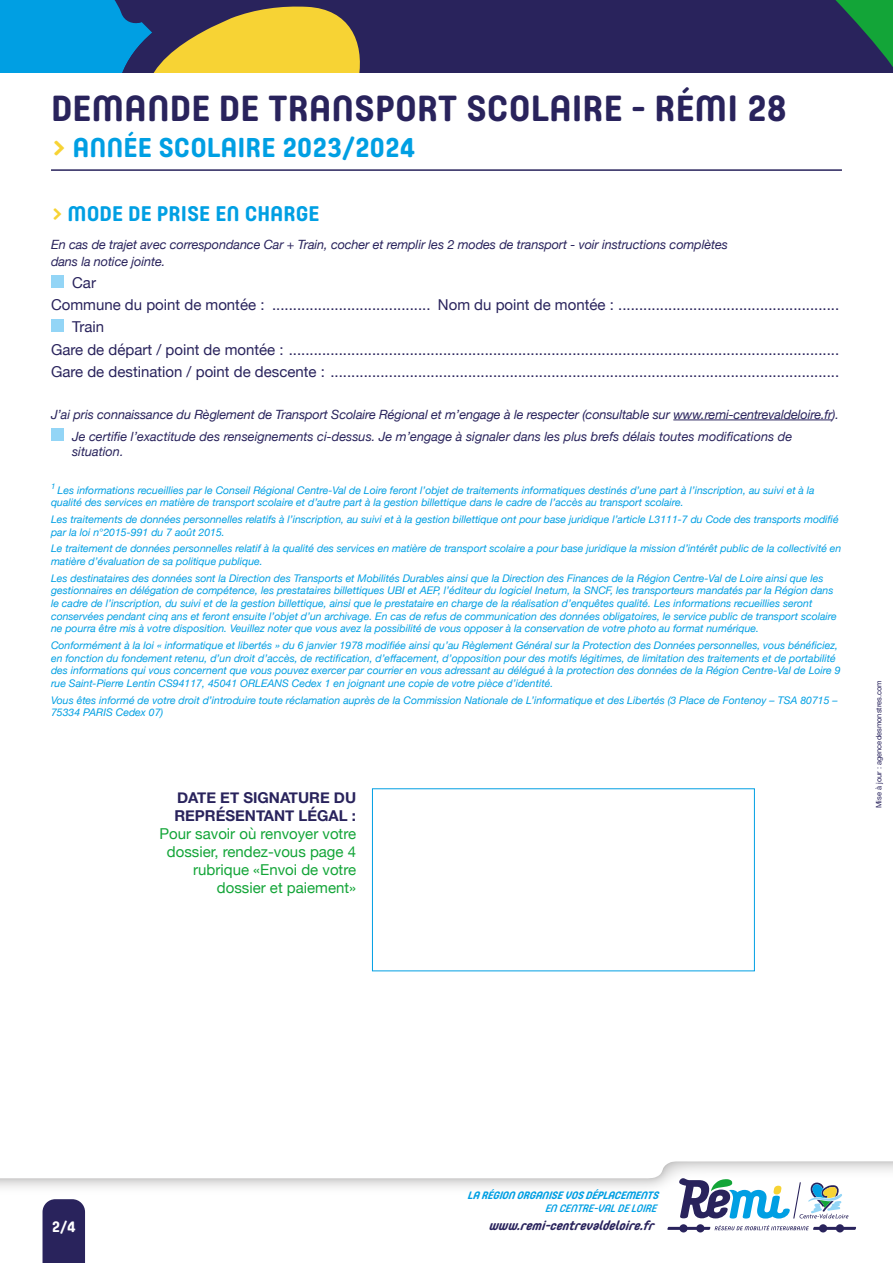
<style>
.page{position:relative;width:893px;height:1263px;background:#fff}
.page>*{position:absolute;margin:0;border:0;box-sizing:border-box;transform-origin:0 0}
.t1{font:700 36px "Core Mellow";color:#29235c}
.t2{font:700 27px "Core Mellow";color:#009fe3}
.t3{font:700 21px "Core Mellow";color:#009fe3}
.t4{font:15px "Helvetica Neue";color:#29235c}
.t5{font:15px/18px "Helvetica Neue";color:#13a538;text-align:right}
.t6{font:700 15px/18px "Helvetica Neue";color:#29235c}
.t7{font:700 15px "Core Mellow";color:#fff}
.t8{font:italic 700 13.05px "Core Mellow 65";color:#29235c}
.t9{font:italic 12.75px/16.2px "Helvetica Neue";letter-spacing:-.01em;color:#29235c}
.t10{font:italic 700 10.65px "Core Mellow 65";letter-spacing:-.025em;color:#009fe3}
.t11{font:italic 500 10.65px "Core Mellow 55";color:#009fe3}
.t12{font:italic 10.5px/12.6px "Helvetica Neue";color:#009fe3}
.t13{font:7.5px "Helvetica Neue";color:#29235c}
.s1{color:#f7d334}
</style>
<div class="page">
<div style="left:0;top:0;width:893px;height:72px;background:#29235c"></div>
<svg style="left:0;top:0;width:360px;height:72px"></svg>
<svg style="left:822px;top:0;width:71px;height:73px"></svg>
<hr style="left:51px;top:169px;width:791px;height:2px;background:#29235c">
<svg style="left:0;top:1161px;width:893px;height:102px"></svg>
<svg style="left:667px;top:1224px;width:189px;height:8px"></svg>
<svg style="left:679px;top:1178px;width:169px;height:40px"></svg>
<div style="left:43px;top:1199px;width:42px;height:64px;background:#29235c"></div>
<hr style="left:673px;top:420px;width:159px;height:1px;background:#29235c">
<div style="left:51px;top:275px;width:13px;height:13px;background:#93d5f6"></div>
<div style="left:51px;top:320px;width:13px;height:12px;background:#93d5f6"></div>
<div style="left:51px;top:428px;width:13px;height:13px;background:#93d5f6"></div>
<div style="left:372px;top:788px;width:383px;height:183px;border:1px solid #009fe3"></div>
<h1 class="t1" style="left:51px;top:81px;width:737px">DEMANDE DE TRANSPORT SCOLAIRE - RÉMI 28</h1>
<h2 class="t2" style="left:51px;top:127px;width:365px"><span class="s1">&gt;</span> ANNÉE SCOLAIRE 2023/2024</h2>
<h3 class="t3" style="left:51px;top:198px;width:270px"><span class="s1">&gt;</span> MODE DE PRISE EN CHARGE</h3>
<p class="t9" style="left:51px;top:237px;width:678px">En cas de trajet avec correspondance Car + Train, cocher et remplir les 2 modes de transport - voir instructions complètes dans la notice jointe.</p>
<h3 class="t4" style="left:72px;top:272px;width:25px">Car</h3>
<h3 class="t4" style="left:51px;top:294px;width:790px">Commune du point de montée : ...................................... Nom du point de montée : .....................................................</h3>
<h3 class="t4" style="left:72px;top:316px;width:33px">Train</h3>
<h3 class="t4" style="left:51px;top:338px;width:790px">Gare de départ / point de montée : ....................................................................................................................................</h3>
<h3 class="t4" style="left:51px;top:361px;width:790px">Gare de destination / point de descente : ..........................................................................................................................</h3>
<p class="t9" style="left:72px;top:404px;width:768px;line-height:22.2px;text-indent:-21px">J’ai pris connaissance du Règlement de Transport Scolaire Régional et m’engage à le respecter (consultable sur www.remi-centrevaldeloire.fr).<br>Je certifie l’exactitude des renseignements ci-dessus. Je m’engage à signaler dans les plus brefs délais toutes modifications de</p>
<p class="t9" style="left:72px;top:444px;width:53px">situation.</p>
<p class="t12" style="left:51px;top:484px;width:765px"><sup>1</sup> Les informations recueillies par le Conseil Régional Centre-Val de Loire feront l’objet de traitements informatiques destinés d’une part à l’inscription, au suivi et à la qualité des services en matière de transport scolaire et d’autre part à la gestion billettique dans le cadre de l’accès au transport scolaire.</p>
<p class="t12" style="left:51px;top:513px;width:789px">Les traitements de données personnelles relatifs à l’inscription, au suivi et à la gestion billettique ont pour base juridique l’article L3111-7 du Code des transports modifié par la loi n°2015-991 du 7 août 2015.</p>
<p class="t12" style="left:51px;top:543px;width:792px">Le traitement de données personnelles relatif à la qualité des services en matière de transport scolaire a pour base juridique la mission d’intérêt public de la collectivité en matière d’évaluation de sa politique publique.</p>
<p class="t12" style="left:51px;top:572px;width:787px">Les destinataires des données sont la Direction des Transports et Mobilités Durables ainsi que la Direction des Finances de la Région Centre-Val de Loire ainsi que les gestionnaires en délégation de compétence, les prestataires billettiques UBI et AEP, l’éditeur du logiciel Inetum, la SNCF, les transporteurs mandatés par la Région dans le cadre de l’inscription, du suivi et de la gestion billettique, ainsi que le prestataire en charge de la réalisation d’enquêtes qualité. Les informations recueillies seront conservées pendant cinq ans et feront ensuite l’objet d’un archivage. En cas de refus de communication des données obligatoires, le service public de transport scolaire ne pourra être mis à votre disposition. Veuillez noter que vous avez la possibilité de vous opposer à la conservation de votre photo au format numérique.</p>
<p class="t12" style="left:51px;top:640px;width:791px">Conformément à la loi « informatique et libertés » du 6 janvier 1978 modifiée ainsi qu’au Règlement Général sur la Protection des Données personnelles, vous bénéficiez, en fonction du fondement retenu, d’un droit d’accès, de rectification, d’effacement, d’opposition pour des motifs légitimes, de limitation des traitements et de portabilité des informations qui vous concernent que vous pouvez exercer par courrier en vous adressant au délégué à la protection des données de la Région Centre-Val de Loire 9 rue Saint-Pierre Lentin CS94117, 45041 ORLEANS Cedex 1 en joignant une copie de votre pièce d’identité.</p>
<p class="t12" style="left:51px;top:694px;width:788px">Vous êtes informé de votre droit d’introduire toute réclamation auprès de la Commission Nationale de L’informatique et des Libertés (3 Place de Fontenoy – TSA 80715 –<br>75334 PARIS Cedex 07)</p>
<h3 class="t6" style="left:174px;top:789px;width:183px">DATE ET SIGNATURE DU<br>REPRÉSENTANT LÉGAL :</h3>
<h3 class="t5" style="left:159px;top:825px;width:198px">Pour savoir où renvoyer votre dossier, rendez-vous page 4 rubrique «Envoi de votre dossier et paiement»</h3>
<p class="t13" style="left:873px;top:808px;width:129px;rotate:-90deg">Mise à jour : agencedesmonstres.com</p>
<p class="t10" style="left:467px;top:1187px;width:195px">LA RÉGION ORGANISE VOS DÉPLACEMENTS</p>
<p class="t11" style="left:545px;top:1200px;width:113px">EN CENTRE -VAL DE LOIRE</p>
<h3 class="t7" style="left:52px;top:1215px;width:25px">2/4</h3>
<p class="t8" style="left:489px;top:1215px;width:169px">www.remi-centrevaldeloire.fr</p>
</div>
